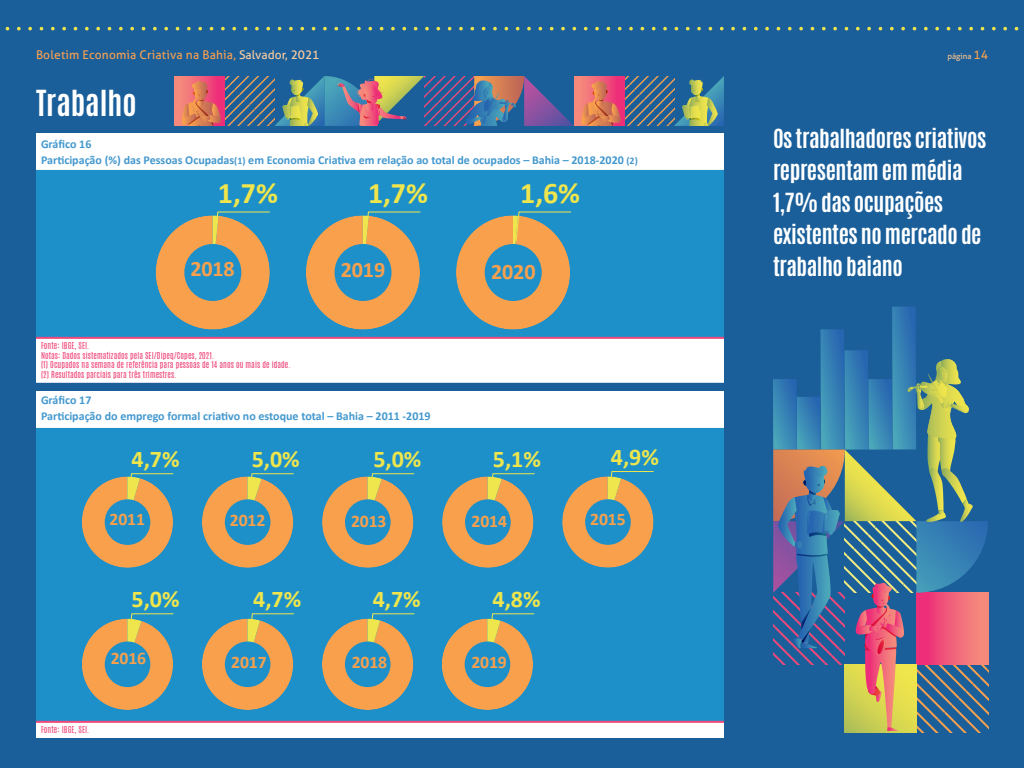
<style>
.page{position:relative;width:1024px;height:768px;background:#1a5f9a}
.page>*{position:absolute;margin:0;border:0;box-sizing:border-box;transform-origin:0 0}
.t1{font:700 30px "Calibri";color:#efe54c}
.t2{font:700 30px "Antonio";color:#fff}
.t3{font:700 24px "Calibri";color:#efe54c}
.t4{font:700 22.1px "Calibri";letter-spacing:-.005em;color:#f9a04d}
.t5{font:700 22px/32px "Antonio";letter-spacing:-.02em;color:#fff}
.t6{font:700 17.7px "Calibri";letter-spacing:-.005em;color:#f9a04d}
.t7{font:700 12px/16px "Calibri";color:#4398ce}
.t8{font:12px "Aller";letter-spacing:.015em;color:#f9a04e}
.t9{font:8px/9.6px "Antonio";letter-spacing:.01em;color:#ef487a}
.t10{font:8px "Aller";color:#fcc38e}
.s1{color:#fdcd9f}
.s2{font-size:12px;color:#f9a04e}
.s3{font-size:10px}
</style>
<div class="page">
<svg style="left:822px;top:27px;width:4px;height:3px"></svg>
<svg style="left:799px;top:27px;width:4px;height:3px"></svg>
<svg style="left:788px;top:27px;width:4px;height:3px"></svg>
<svg style="left:765px;top:27px;width:4px;height:3px"></svg>
<svg style="left:754px;top:27px;width:4px;height:3px"></svg>
<svg style="left:731px;top:27px;width:4px;height:3px"></svg>
<svg style="left:720px;top:27px;width:4px;height:3px"></svg>
<svg style="left:697px;top:27px;width:4px;height:3px"></svg>
<svg style="left:686px;top:27px;width:4px;height:3px"></svg>
<svg style="left:663px;top:27px;width:4px;height:3px"></svg>
<svg style="left:992px;top:27px;width:4px;height:3px"></svg>
<svg style="left:1003px;top:27px;width:4px;height:3px"></svg>
<svg style="left:969px;top:27px;width:4px;height:3px"></svg>
<svg style="left:958px;top:27px;width:4px;height:3px"></svg>
<svg style="left:935px;top:27px;width:4px;height:3px"></svg>
<svg style="left:924px;top:27px;width:4px;height:3px"></svg>
<svg style="left:901px;top:27px;width:4px;height:3px"></svg>
<svg style="left:890px;top:27px;width:4px;height:3px"></svg>
<svg style="left:867px;top:27px;width:4px;height:3px"></svg>
<svg style="left:856px;top:27px;width:4px;height:3px"></svg>
<svg style="left:833px;top:27px;width:4px;height:3px"></svg>
<svg style="left:652px;top:27px;width:4px;height:3px"></svg>
<svg style="left:629px;top:27px;width:4px;height:3px"></svg>
<svg style="left:618px;top:27px;width:4px;height:3px"></svg>
<svg style="left:595px;top:27px;width:4px;height:3px"></svg>
<svg style="left:584px;top:27px;width:4px;height:3px"></svg>
<svg style="left:561px;top:27px;width:4px;height:3px"></svg>
<svg style="left:527px;top:27px;width:4px;height:3px"></svg>
<svg style="left:493px;top:27px;width:4px;height:3px"></svg>
<svg style="left:459px;top:27px;width:4px;height:3px"></svg>
<svg style="left:436px;top:27px;width:4px;height:3px"></svg>
<svg style="left:425px;top:27px;width:4px;height:3px"></svg>
<svg style="left:402px;top:27px;width:4px;height:3px"></svg>
<svg style="left:391px;top:27px;width:4px;height:3px"></svg>
<svg style="left:368px;top:27px;width:4px;height:3px"></svg>
<svg style="left:357px;top:27px;width:4px;height:3px"></svg>
<svg style="left:334px;top:27px;width:4px;height:3px"></svg>
<svg style="left:323px;top:27px;width:4px;height:3px"></svg>
<svg style="left:300px;top:27px;width:4px;height:3px"></svg>
<svg style="left:289px;top:27px;width:4px;height:3px"></svg>
<svg style="left:266px;top:27px;width:4px;height:3px"></svg>
<svg style="left:255px;top:27px;width:4px;height:3px"></svg>
<svg style="left:232px;top:27px;width:4px;height:3px"></svg>
<svg style="left:221px;top:27px;width:4px;height:3px"></svg>
<svg style="left:198px;top:27px;width:4px;height:3px"></svg>
<svg style="left:187px;top:27px;width:4px;height:3px"></svg>
<svg style="left:164px;top:27px;width:4px;height:3px"></svg>
<svg style="left:153px;top:27px;width:4px;height:3px"></svg>
<svg style="left:130px;top:27px;width:4px;height:3px"></svg>
<svg style="left:119px;top:27px;width:4px;height:3px"></svg>
<svg style="left:96px;top:27px;width:4px;height:3px"></svg>
<svg style="left:85px;top:27px;width:4px;height:3px"></svg>
<svg style="left:62px;top:27px;width:4px;height:3px"></svg>
<svg style="left:51px;top:27px;width:4px;height:3px"></svg>
<svg style="left:28px;top:27px;width:4px;height:3px"></svg>
<svg style="left:17px;top:27px;width:4px;height:3px"></svg>
<svg style="left:624px;top:76px;width:50px;height:50px"></svg>
<div style="left:574px;top:76px;width:50px;height:50px;background:#ee2e78"></div>
<svg style="left:424px;top:76px;width:42px;height:50px"></svg>
<svg style="left:674px;top:76px;width:50px;height:50px"></svg>
<svg style="left:466px;top:76px;width:155px;height:50px"></svg>
<svg style="left:224px;top:76px;width:50px;height:50px"></svg>
<div style="left:174px;top:76px;width:50px;height:50px;background:linear-gradient(to right,#f5987c,#ed2b79)"></div>
<svg style="left:274px;top:76px;width:150px;height:50px"></svg>
<svg style="left:174px;top:81px;width:48px;height:45px;background:#e67264"></svg>
<div style="left:36px;top:133px;width:688px;height:250px;background:#fff"></div>
<div style="left:36px;top:171px;width:688px;height:167px;background:#1e90c9"></div>
<hr style="left:36px;top:170px;width:688px;height:2px;background:#1e90c9">
<hr style="left:36px;top:337px;width:688px;height:2px;background:#ef487a">
<svg style="left:156px;top:211px;width:114px;height:119px"></svg>
<svg style="left:306px;top:211px;width:115px;height:119px"></svg>
<svg style="left:456px;top:211px;width:115px;height:119px"></svg>
<div style="left:36px;top:391px;width:688px;height:347px;background:#fff"></div>
<div style="left:36px;top:429px;width:688px;height:293px;background:#1e90c9"></div>
<hr style="left:36px;top:428px;width:688px;height:2px;background:#1e90c9">
<hr style="left:36px;top:721px;width:688px;height:2px;background:#ef487a">
<svg style="left:82px;top:473px;width:92px;height:95px"></svg>
<svg style="left:202px;top:473px;width:92px;height:95px"></svg>
<svg style="left:322px;top:473px;width:93px;height:95px"></svg>
<svg style="left:442px;top:473px;width:93px;height:95px"></svg>
<svg style="left:562px;top:471px;width:92px;height:97px"></svg>
<svg style="left:82px;top:613px;width:92px;height:97px"></svg>
<svg style="left:202px;top:613px;width:92px;height:97px"></svg>
<svg style="left:322px;top:613px;width:93px;height:97px"></svg>
<svg style="left:442px;top:613px;width:93px;height:97px"></svg>
<svg style="left:773px;top:306px;width:215px;height:427px"></svg>
<h3 class="t8" style="left:36px;top:47px;width:285px">Boletim Economia Criativa na Bahia, <span class="s1">Salvador, 2021</span></h3>
<p class="t10" style="left:947px;top:51px;width:42px">página <span class="s2">14</span></p>
<h1 class="t2" style="left:36px;top:80px;width:102px">Trabalho</h1>
<h3 class="t7" style="left:41px;top:136px;width:598px">Gráfico 16<br>Participação (%) das Pessoas Ocupadas<span class="s3">(1)</span> em Economia Criativa em relação ao total de ocupados – Bahia – 2018-2020 <span class="s3">(2)</span></h3>
<h1 class="t1" style="left:218px;top:172px;width:62px">1,7%</h1>
<h1 class="t1" style="left:368px;top:172px;width:62px">1,7%</h1>
<h1 class="t1" style="left:520px;top:172px;width:62px">1,6%</h1>
<h3 class="t5" style="left:773px;top:123px;width:215px">Os trabalhadores criativos representam em média<br>1,7% das ocupações existentes no mercado de trabalho baiano</h3>
<h3 class="t4" style="left:190px;top:253px;width:46px">2018</h3>
<h3 class="t4" style="left:341px;top:254px;width:46px">2019</h3>
<h3 class="t4" style="left:491px;top:256px;width:46px">2020</h3>
<p class="t9" style="left:41px;top:341px;width:251px">Fonte: IBGE, SEI.<br>Notas: Dados sistematizados pela SEI/Dipeq/Copes, 2021.<br>(1) Ocupados na semana de referência para pessoas de 14 anos ou mais de idade. (2) Resultados parciais para três trimestres.</p>
<h3 class="t7" style="left:41px;top:392px;width:391px">Gráfico 17<br>Participação do emprego formal criativo no estoque total – Bahia – 2011 -2019</h3>
<h2 class="t3" style="left:132px;top:442px;width:50px">4,7%</h2>
<h2 class="t3" style="left:252px;top:442px;width:50px">5,0%</h2>
<h2 class="t3" style="left:373px;top:442px;width:50px">5,0%</h2>
<h2 class="t3" style="left:493px;top:442px;width:50px">5,1%</h2>
<h2 class="t3" style="left:611px;top:440px;width:50px">4,9%</h2>
<h3 class="t6" style="left:110px;top:506px;width:37px">2011</h3>
<h3 class="t6" style="left:230px;top:508px;width:37px">2012</h3>
<h3 class="t6" style="left:351px;top:509px;width:37px">2013</h3>
<h3 class="t6" style="left:472px;top:509px;width:37px">2014</h3>
<h2 class="t3" style="left:132px;top:582px;width:50px">5,0%</h2>
<h3 class="t6" style="left:111px;top:646px;width:37px">2016</h3>
<p class="t9" style="left:41px;top:725px;width:50px">Fonte: IBGE, SEI.</p>
<h2 class="t3" style="left:253px;top:582px;width:50px">4,7%</h2>
<h3 class="t6" style="left:231px;top:649px;width:37px">2017</h3>
<h2 class="t3" style="left:373px;top:582px;width:50px">4,7%</h2>
<h3 class="t6" style="left:352px;top:649px;width:37px">2018</h3>
<h2 class="t3" style="left:493px;top:582px;width:50px">4,8%</h2>
<h3 class="t6" style="left:471px;top:649px;width:37px">2019</h3>
<h3 class="t6" style="left:590px;top:507px;width:37px">2015</h3>
</div>
